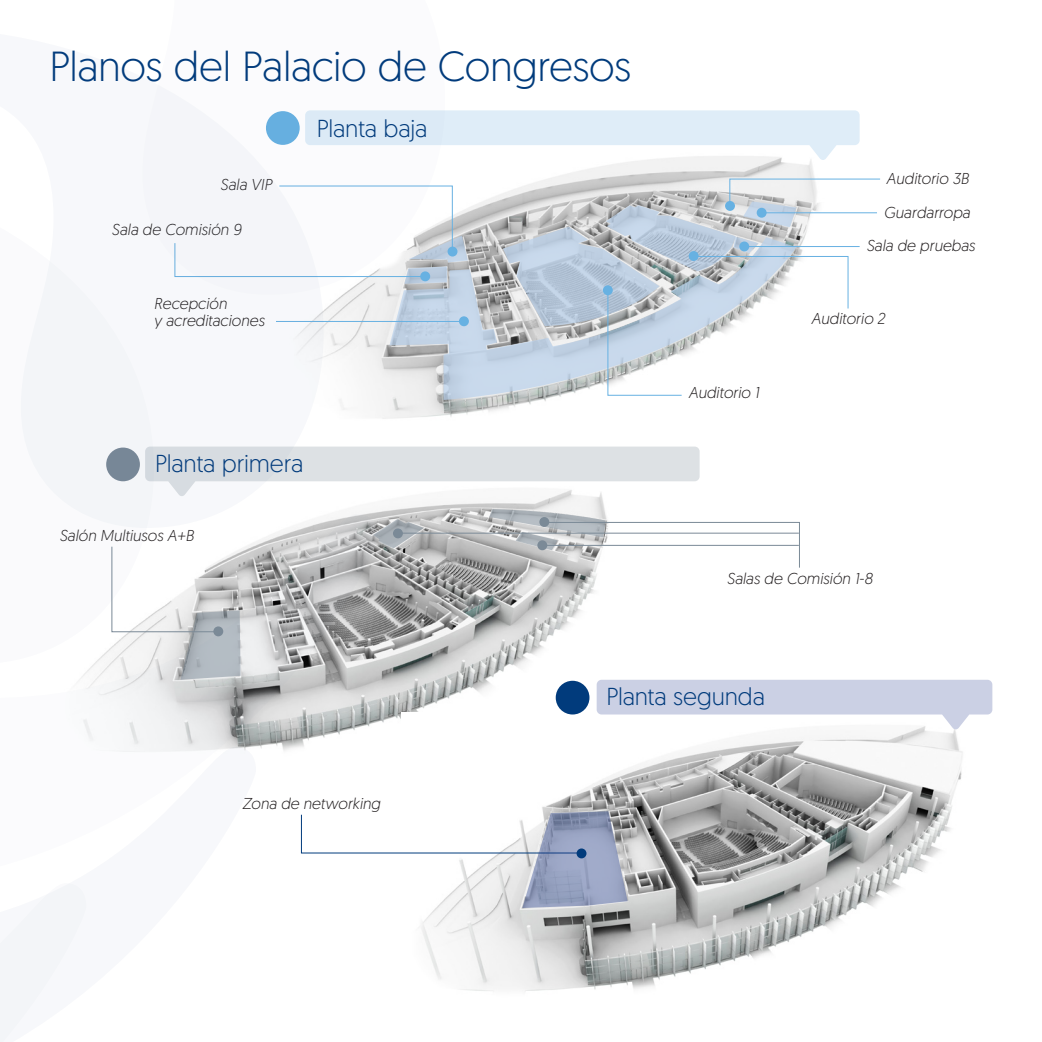
<style>
.page{position:relative;width:1042px;height:1042px;background:#fff}
.page>*{position:absolute;margin:0;border:0;box-sizing:border-box;transform-origin:0 0}
.LEFT{font:300 42px "Geomanist";letter-spacing:-.01em;color:#013b7c}
.LEFT-2{font:300 24.5px "Geomanist";letter-spacing:-.01em;color:#013b7c}
.t1{font:italic 300 15.75px "Geomanist";color:#231f20}
</style>
<div class="page">
<img style="left:445px;top:497px;width:195px;height:215px">
<img style="left:421px;top:712px;width:542px;height:279px">
<svg style="left:445px;top:446px;width:254px;height:51px"></svg>
<svg style="left:597px;top:680px;width:395px;height:50px"></svg>
<svg style="left:489px;top:509px;width:311px;height:59px"></svg>
<hr style="left:544px;top:545px;width:255px;height:1px;background:#7b8a97">
<svg style="left:421px;top:811px;width:207px;height:97px"></svg>
<div style="left:537px;top:540px;width:10px;height:10px;background:#7b8a97;border-radius:50%"></div>
<div style="left:539px;top:517px;width:10px;height:10px;background:#7b8a97;border-radius:50%"></div>
<div style="left:576px;top:848px;width:10px;height:10px;background:#013b7c;border-radius:50%"></div>
<div style="left:556px;top:681px;width:33px;height:33px;background:#013b7c;border-radius:50%"></div>
<hr style="left:398px;top:533px;width:401px;height:1px;background:#7b8a97">
<img style="left:445px;top:161px;width:369px;height:256px">
<svg style="left:445px;top:110px;width:414px;height:51px"></svg>
<svg style="left:445px;top:237px;width:351px;height:163px;fill:#c6d6e7"></svg>
<div style="left:459px;top:316px;width:10px;height:10px;background:#67b1e2;border-radius:50%"></div>
<hr style="left:276px;top:321px;width:184px;height:1px;background:#67b1e2">
<svg style="left:445px;top:185px;width:23px;height:99px"></svg>
<svg style="left:503px;top:178px;width:377px;height:218px"></svg>
<div style="left:739px;top:241px;width:10px;height:10px;background:#67b1e2;border-radius:50%"></div>
<hr style="left:746px;top:246px;width:113px;height:1px;background:#67b1e2">
<svg style="left:0;top:889px;width:86px;height:153px;fill:#f3f5f8"></svg>
<svg style="left:21px;top:86px;width:424px;height:803px"></svg>
<p class="LEFT" style="left:50px;top:39px;width:583px">Planos del Palacio de Congresos</p>
<p class="t1" style="left:220px;top:175px;width:53px">Sala VIP</p>
<p class="t1" style="left:112px;top:219px;width:131px">Sala de Comisión 9</p>
<p class="t1" style="left:154px;top:293px;width:74px">Recepción</p>
<p class="t1" style="left:154px;top:310px;width:112px">y acreditaciones</p>
<p class="LEFT-2" style="left:317px;top:113px;width:112px">Planta baja</p>
<p class="LEFT-2" style="left:155px;top:447px;width:150px">Planta primera</p>
<p class="t1" style="left:60px;top:526px;width:136px">Salón Multiusos A+B</p>
<p class="t1" style="left:242px;top:793px;width:140px">Zona de networking</p>
<p class="t1" style="left:886px;top:168px;width:84px">Auditorio 3B</p>
<p class="t1" style="left:884px;top:202px;width:88px">Guardarropa</p>
<p class="t1" style="left:866px;top:236px;width:110px">Sala de pruebas</p>
<p class="t1" style="left:688px;top:382px;width:72px">Auditorio 1</p>
<p class="t1" style="left:811px;top:309px;width:75px">Auditorio 2</p>
<p class="t1" style="left:727px;top:569px;width:147px">Salas de Comisión 1-8</p>
<p class="LEFT-2" style="left:606px;top:680px;width:160px">Planta segunda</p>
</div>
